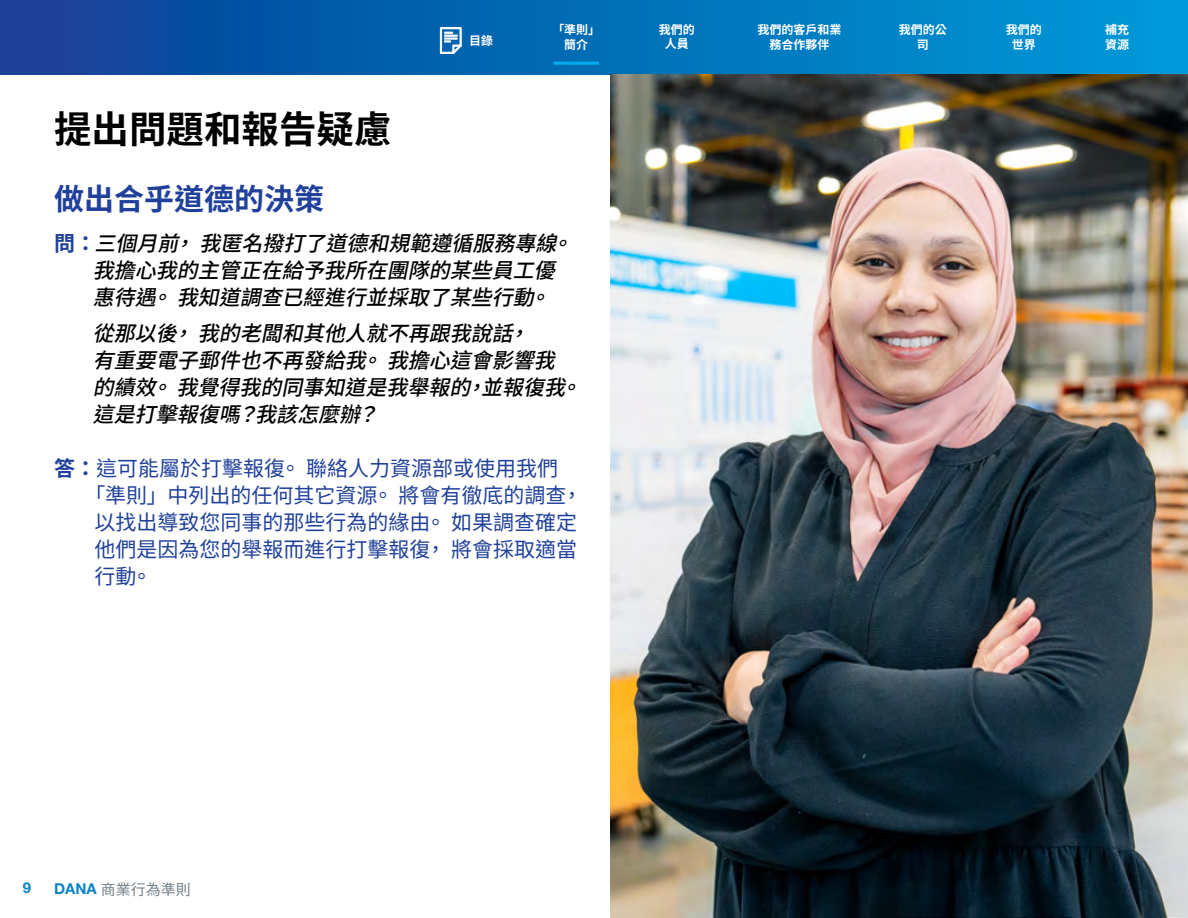
<style>
.page{position:relative;width:1188px;height:918px;background:#fff}
.page>*{position:absolute;margin:0;border:0;box-sizing:border-box;transform-origin:0 0}
.t1{font:700 37.5px "Source Han Sans TW";color:#000}
.t2{font:700 30px "Source Han Sans TW";color:#20419b}
.t3{font:italic 500 21px/27px "Source Han Sans TW";color:#000}
.t4{font:21px "Source Han Sans TW";color:#20419b}
.t5{font:15px "Source Han Sans TW";color:#72808a}
.t6{font:700 15px "Helvetica Neue LT Pro";color:#0b85c8}
.t7{font:700 12px/14.4px "Source Han Sans TW";color:#fff;text-align:center}
.s1{font-weight:700;font-style:normal;color:#20419b}
.s2{font-weight:700}
.s3{font-family:"Helvetica Neue LT Pro";font-weight:700;color:#0b85c8}
</style>
<div class="page">
<svg style="left:0;top:0;width:1188px;height:75px;background:#046bb5"></svg>
<hr style="left:553px;top:62px;width:46px;height:3px;background:#00aeef">
<svg style="left:440px;top:27px;width:22px;height:27px"></svg>
<img style="left:611px;top:75px;width:577px;height:843px">
<h1 class="t1" style="left:54px;top:108px;width:339px">提出問題和報告疑慮</h1>
<p class="t7" style="left:659px;top:23px;width:37px">我們的人員</p>
<p class="t7" style="left:757px;top:23px;width:85px">我們的客戶和業務合作夥伴</p>
<p class="t7" style="left:899px;top:23px;width:49px">我們的公司</p>
<p class="t7" style="left:1006px;top:23px;width:37px">我們的世界</p>
<p class="t7" style="left:1105px;top:23px;width:25px">補充</p>
<p class="t7" style="left:552px;top:23px;width:49px">「準則」簡介</p>
<p class="t7" style="left:469px;top:34px;width:25px">目錄</p>
<p class="t7" style="left:1105px;top:37px;width:25px">資源</p>
<h2 class="t2" style="left:54px;top:183px;width:271px">做出合乎道德的決策</h2>
<p class="t3" style="left:93px;top:230px;width:492px;text-indent:-39px"><span class="s1">問：</span>三個月前，我匿名撥打了道德和規範遵循服務專線。我擔心我的主管正在給予我所在團隊的某些員工優惠待遇。我知道調查已經進行並採取了某些行動。</p>
<p class="t3" style="left:93px;top:321px;width:501px">從那以後，我的老闆和其他人就不再跟我說話，<br>有重要電子郵件也不再發給我。我擔心這會影響我的績效。我覺得我的同事知道是我舉報的，並報復我。這是打擊報復嗎？我該怎麼辦？</p>
<p class="t4" style="left:54px;top:457px;width:505px"><span class="s2">答：</span>這可能屬於打擊報復。聯絡人力資源部或使用我們</p>
<p class="t4" style="left:84px;top:484px;width:499px">「準則」中列出的任何其它資源。將會有徹底的調查，</p>
<p class="t4" style="left:95px;top:511px;width:484px">以找出導致您同事的那些行為的緣由。如果調查確定</p>
<p class="t4" style="left:95px;top:538px;width:484px">他們是因為您的舉報而進行打擊報復，將會採取適當</p>
<p class="t4" style="left:95px;top:565px;width:59px">行動。</p>
<p class="t6" style="left:23px;top:879px;width:10px">9</p>
<p class="t5" style="left:54px;top:881px;width:138px"><span class="s3">DANA</span> 商業行為準則</p>
</div>
